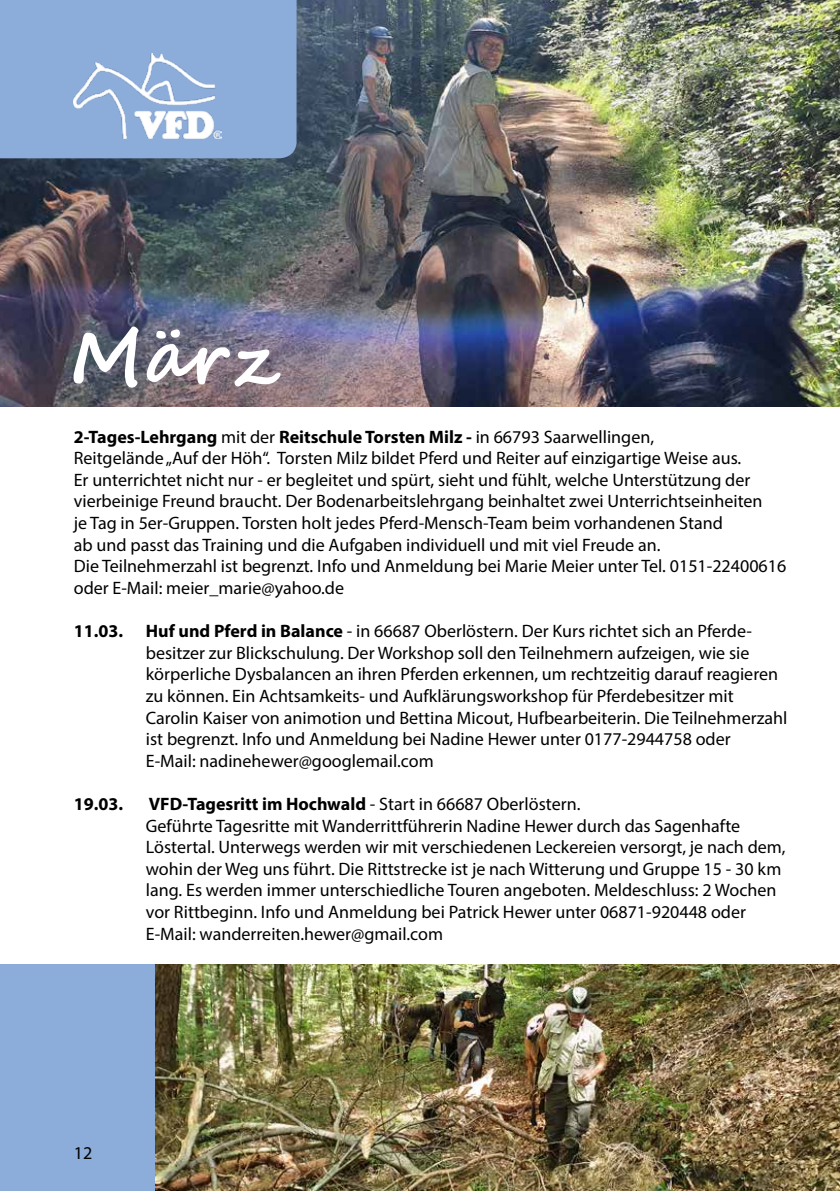
<style>
.page{position:relative;width:840px;height:1191px;background:#fff}
.page>*{position:absolute;margin:0;border:0;box-sizing:border-box;transform-origin:0 0}
.t1{font:700 74px "Segoe Script";color:#fff}
.t2{font:18px/21.6px "Myriad Pro";color:#000}
.t3{font:700 18px "Myriad Pro";color:#000}
.s1{font-weight:700}
</style>
<div class="page">
<img style="left:154px;top:964px;width:685px;height:227px">
<div style="left:0;top:964px;width:154px;height:227px;background:#8cacda"></div>
<img style="left:0;top:0;width:839px;height:406px">
<div style="left:0;top:0;width:296px;height:158px;background:#8cacda"></div>
<img style="left:74px;top:54px;width:147px;height:84px">
<h1 class="t1" style="left:69px;top:298px;width:206px">März</h1>
<p class="t2" style="left:74px;top:425px;width:713px"><span class="s1">2-Tages-Lehrgang</span> mit der <span class="s1">Reitschule Torsten Milz -</span> in 66793 Saarwellingen,<br>Reitgelände „Auf der Höh“. Torsten Milz bildet Pferd und Reiter auf einzigartige Weise aus.<br>Er unterrichtet nicht nur - er begleitet und spürt, sieht und fühlt, welche Unterstützung der vierbeinige Freund braucht. Der Bodenarbeitslehrgang beinhaltet zwei Unterrichtseinheiten<br>je Tag in 5er-Gruppen. Torsten holt jedes Pferd-Mensch-Team beim vorhandenen Stand<br>ab und passt das Training und die Aufgaben individuell und mit viel Freude an.<br>Die Teilnehmerzahl ist begrenzt. Info und Anmeldung bei Marie Meier unter Tel. 0151-22400616 oder E-Mail: meier_marie@yahoo.de</p>
<p class="t3" style="left:74px;top:619px;width:51px">11.03.</p>
<p class="t2" style="left:146px;top:620px;width:642px"><span class="s1">Huf und Pferd in Balance</span> - in 66687 Oberlöstern. Der Kurs richtet sich an Pferde&shy;besitzer zur Blickschulung. Der Workshop soll den Teilnehmern aufzeigen, wie sie körperliche Dysbalancen an ihren Pferden erkennen, um rechtzeitig darauf reagieren zu können. Ein Achtsamkeits- und Aufklärungsworkshop für Pferdebesitzer mit Carolin Kaiser von animotion und Bettina Micout, Hufbearbeiterin. Die Teilnehmerzahl ist begrenzt. Info und Anmeldung bei Nadine Hewer unter 0177-2944758 oder<br>E-Mail: nadinehewer@googlemail.com</p>
<p class="t3" style="left:74px;top:792px;width:51px">19.03.</p>
<p class="t2" style="left:146px;top:793px;width:641px"><span class="s1">VFD-Tagesritt im Hochwald</span> - Start in 66687 Oberlöstern.<br>Geführte Tagesritte mit Wanderrittführerin Nadine Hewer durch das Sagenhafte Löstertal. Unterwegs werden wir mit verschiedenen Leckereien versorgt, je nach dem, wohin der Weg uns führt. Die Rittstrecke ist je nach Witterung und Gruppe 15 - 30 km lang. Es werden immer unterschiedliche Touren angeboten. Meldeschluss: 2 Wochen vor Rittbeginn. Info und Anmeldung bei Patrick Hewer unter 06871-920448 oder E-Mail: wanderreiten.hewer@gmail.com</p>
<p class="t2" style="left:74px;top:1142px;width:20px">12</p>
</div>
